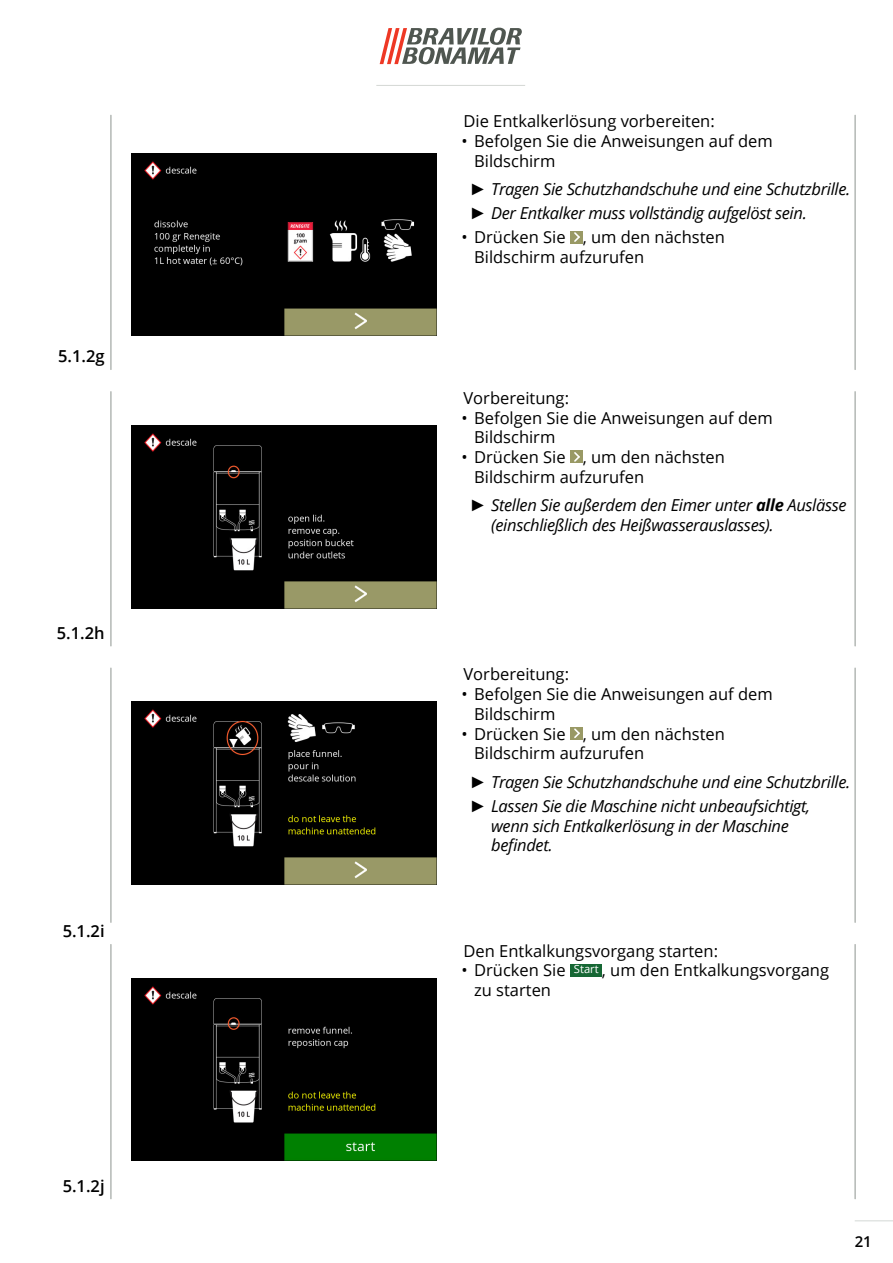
<style>
.page{position:relative;width:893px;height:1263px;background:#fff}
.page>*{position:absolute;margin:0;border:0;box-sizing:border-box;transform-origin:0 0}
.Body_text{font:16.5px/19.8px "Open Sans";color:#000}
.t1{font:italic 16.5px/19.8px "Open Sans";letter-spacing:-.02em;color:#000}
.t2{font:600 16.5px "Open Sans";color:#000}
.t3{font:600 15px "Open Sans";color:#000}
.t4{font:11.25px "Open Sans";color:#fff}
.s1{font-family:"Arial"}
.s2{font-weight:700}
</style>
<div class="page">
<svg style="left:380px;top:28px;width:142px;height:36px"></svg>
<hr style="left:855px;top:1220px;width:38px;height:1px;background:#d4d8d5">
<hr style="left:376px;top:85px;width:149px;height:1px;background:#d4d8d5">
<hr style="left:855px;top:944px;width:1px;height:255px;background:#8e9590">
<hr style="left:111px;top:944px;width:1px;height:255px;background:#8e9590">
<hr style="left:855px;top:668px;width:1px;height:254px;background:#8e9590">
<hr style="left:111px;top:668px;width:1px;height:254px;background:#8e9590">
<hr style="left:855px;top:392px;width:1px;height:254px;background:#8e9590">
<hr style="left:111px;top:392px;width:1px;height:254px;background:#8e9590">
<hr style="left:111px;top:115px;width:1px;height:255px;background:#8e9590">
<hr style="left:855px;top:115px;width:1px;height:255px;background:#8e9590">
<div style="left:570px;top:450px;width:13px;height:13px;background:#999965"></div>
<svg style="left:574px;top:452px;width:6px;height:10px"></svg>
<div style="left:570px;top:231px;width:13px;height:12px;background:#999965"></div>
<svg style="left:574px;top:232px;width:6px;height:10px"></svg>
<div style="left:570px;top:964px;width:32px;height:12px;background:#166734"></div>
<div style="left:570px;top:727px;width:13px;height:13px;background:#999965"></div>
<svg style="left:574px;top:728px;width:6px;height:10px"></svg>
<img style="left:132px;top:702px;width:305px;height:182px">
<img style="left:132px;top:978px;width:305px;height:183px">
<img style="left:132px;top:153px;width:305px;height:183px">
<img style="left:132px;top:425px;width:305px;height:183px">
<p class="t2" style="left:58px;top:345px;width:48px">5.1.2g</p>
<p class="t2" style="left:57px;top:621px;width:49px">5.1.2h</p>
<p class="t2" style="left:63px;top:919px;width:43px">5.1.2i</p>
<p class="t2" style="left:63px;top:1174px;width:43px">5.1.2j</p>
<p class="Body_text" style="left:463px;top:111px;width:253px">Die Entkalkerlösung vorbereiten:</p>
<p class="Body_text" style="left:474px;top:131px;width:300px;text-indent:-13px">• Befolgen Sie die Anweisungen auf dem<br>Bildschirm</p>
<p class="t1" style="left:470px;top:179px;width:382px"><span class="s1">►</span> Tragen Sie Schutzhandschuhe und eine Schutzbrille.</p>
<p class="t1" style="left:470px;top:203px;width:338px"><span class="s1">►</span> Der Entkalker muss vollständig aufgelöst sein.</p>
<p class="Body_text" style="left:474px;top:227px;width:252px;text-indent:-13px">• Drücken Sie , um den nächsten<br>Bildschirm aufzurufen</p>
<p class="Body_text" style="left:463px;top:387px;width:107px">Vorbereitung:</p>
<p class="Body_text" style="left:474px;top:407px;width:300px;text-indent:-13px">• Befolgen Sie die Anweisungen auf dem<br>Bildschirm</p>
<p class="Body_text" style="left:474px;top:447px;width:252px;text-indent:-13px">• Drücken Sie , um den nächsten<br>Bildschirm aufzurufen</p>
<p class="t1" style="left:491px;top:495px;width:357px;text-indent:-21px"><span class="s1">►</span> Stellen Sie außerdem den Eimer unter <span class="s2">alle</span> Auslässe (einschließlich des Heißwasserauslasses).</p>
<p class="Body_text" style="left:463px;top:664px;width:107px">Vorbereitung:</p>
<p class="Body_text" style="left:474px;top:684px;width:300px;text-indent:-13px">• Befolgen Sie die Anweisungen auf dem<br>Bildschirm</p>
<p class="Body_text" style="left:474px;top:723px;width:252px;text-indent:-13px">• Drücken Sie , um den nächsten<br>Bildschirm aufzurufen</p>
<p class="t1" style="left:470px;top:771px;width:382px"><span class="s1">►</span> Tragen Sie Schutzhandschuhe und eine Schutzbrille.</p>
<p class="t1" style="left:491px;top:795px;width:320px;text-indent:-21px"><span class="s1">►</span> Lassen Sie die Maschine nicht unbeaufsichtigt, wenn sich Entkalkerlösung in der Maschine befindet.</p>
<p class="Body_text" style="left:463px;top:940px;width:256px">Den Entkalkungsvorgang starten:</p>
<p class="Body_text" style="left:461px;top:960px;width:106px">• Drücken Sie</p>
<p class="t4" style="left:574px;top:962px;width:26px">Start</p>
<p class="Body_text" style="left:602px;top:960px;width:229px">, um den Entkalkungsvorgang</p>
<p class="Body_text" style="left:474px;top:980px;width:78px">zu starten</p>
<p class="t3" style="left:855px;top:1232px;width:19px">21</p>
</div>
